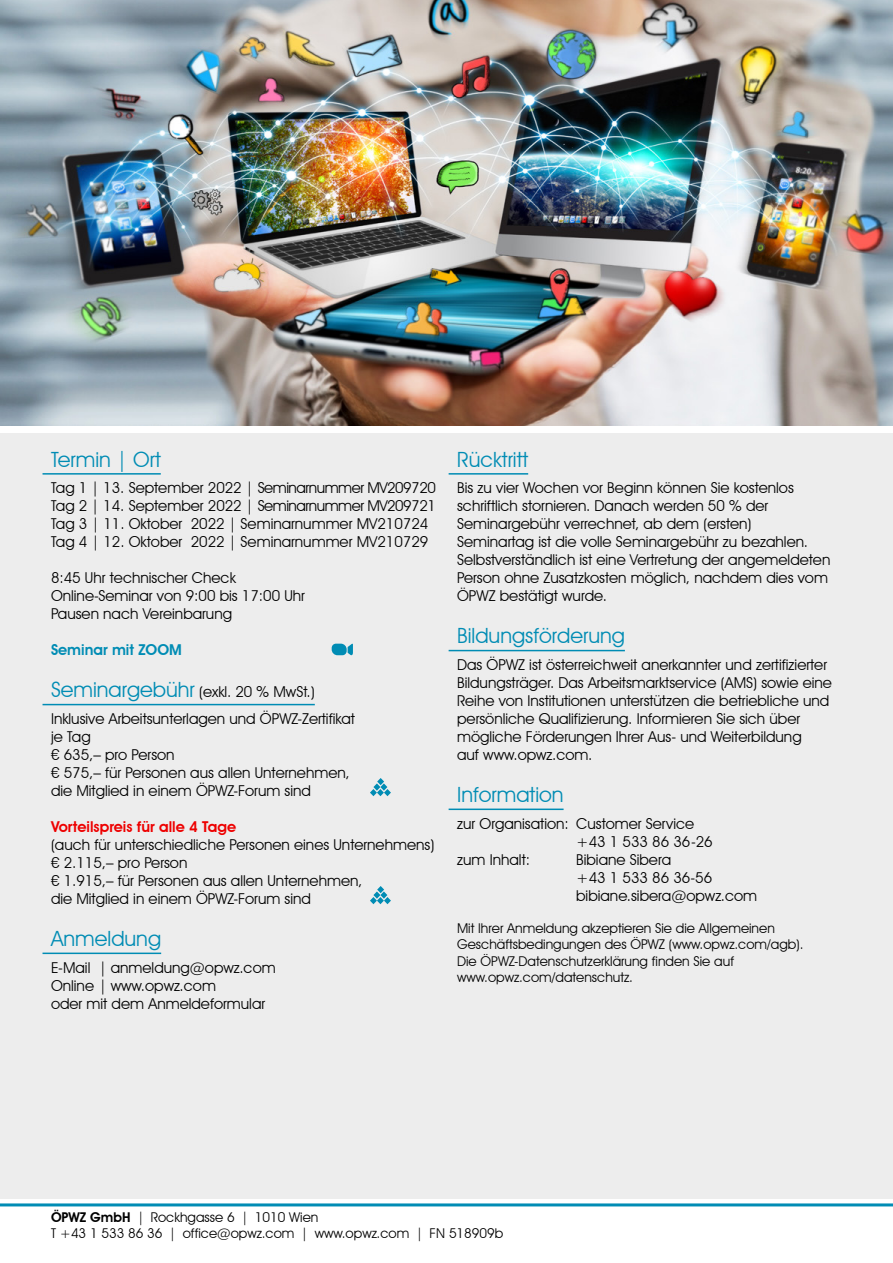
<style>
.page{position:relative;width:893px;height:1263px;background:#fff}
.page>*{position:absolute;margin:0;border:0;box-sizing:border-box;transform-origin:0 0}
.t1{font:21px "Avant Garde IT Cby BT";color:#008cb4}
.t2{font:15px/18px "Avant Garde IT Cby BT";color:#000}
.t3{font:600 15px "Avant Garde IT Cby BT";color:#e00}
.t4{font:600 15px "Avant Garde IT Cby BT";color:#008cb4}
.t5{font:13.5px/16.2px "Avant Garde IT Cby BT";color:#000}
.s1{font-size:21px;color:#008cb4}
.s2{font-weight:600}
</style>
<div class="page">
<hr style="left:0;top:1203px;width:893px;height:3px;background:#008cb4">
<div style="left:0;top:434px;width:893px;height:765px;background:#ededed"></div>
<hr style="left:43px;top:473px;width:118px;height:2px;background:#008cb4">
<hr style="left:43px;top:704px;width:272px;height:1px;background:#008cb4">
<hr style="left:43px;top:952px;width:118px;height:2px;background:#008cb4">
<hr style="left:449px;top:473px;width:79px;height:2px;background:#008cb4">
<hr style="left:449px;top:650px;width:176px;height:1px;background:#008cb4">
<hr style="left:449px;top:808px;width:115px;height:2px;background:#008cb4">
<svg style="left:332px;top:643px;width:21px;height:13px"></svg>
<svg style="left:370px;top:778px;width:21px;height:18px"></svg>
<svg style="left:370px;top:886px;width:21px;height:18px"></svg>
<img style="left:0;top:0;width:893px;height:425px">
<h1 class="t1" style="left:51px;top:446px;width:111px">Termin | Ort</h1>
<p class="t2" style="left:51px;top:479px;width:386px">Tag 1 | 13. September 2022 | Seminarnummer MV209720<br>Tag 2 | 14. September 2022 | Seminarnummer MV209721<br>Tag 3 | 11. Oktober 2022 | Seminarnummer MV210724<br>Tag 4 | 12. Oktober 2022 | Seminarnummer MV210729</p>
<p class="t2" style="left:51px;top:569px;width:255px">8:45 Uhr technischer Check<br>Online-Seminar von 9:00 bis 17:00 Uhr<br>Pausen nach Vereinbarung</p>
<p class="t4" style="left:51px;top:641px;width:132px">Seminar mit ZOOM</p>
<p class="t2" style="left:51px;top:679px;width:305px;line-height:26.5px"><span class="s1">Seminargebühr</span> (exkl. 20 % MwSt.)<br>Inklusive Arbeitsunterlagen und ÖPWZ-Zertifikat</p>
<p class="t2" style="left:51px;top:727px;width:300px">je Tag<br>€ 635,– pro Person<br>€ 575,– für Personen aus allen Unternehmen, die Mitglied in einem ÖPWZ-Forum sind</p>
<p class="t3" style="left:51px;top:818px;width:187px">Vorteilspreis für alle 4 Tage</p>
<p class="t2" style="left:51px;top:835px;width:385px">(auch für unterschiedliche Personen eines Unternehmens) € 2.115,– pro Person<br>€ 1.915,– für Personen aus allen Unternehmen,<br>die Mitglied in einem ÖPWZ-Forum sind</p>
<h1 class="t1" style="left:51px;top:926px;width:112px">Anmeldung</h1>
<p class="t2" style="left:51px;top:958px;width:226px">E-Mail | anmeldung@opwz.com<br>Online | www.opwz.com<br>oder mit dem Anmeldeformular</p>
<h1 class="t1" style="left:457px;top:446px;width:73px">Rücktritt</h1>
<p class="t2" style="left:457px;top:479px;width:375px">Bis zu vier Wochen vor Beginn können Sie kostenlos schriftlich stornieren. Danach werden 50 % der Seminargebühr verrechnet, ab dem (ersten)<br>Seminartag ist die volle Seminargebühr zu bezahlen.<br>Selbstverständlich ist eine Vertretung der angemeldeten Person ohne Zusatzkosten möglich, nachdem dies vom ÖPWZ bestätigt wurde.</p>
<h1 class="t1" style="left:457px;top:623px;width:169px">Bildungsförderung</h1>
<p class="t2" style="left:457px;top:655px;width:376px">Das ÖPWZ ist österreichweit anerkannter und zertifizierter Bildungsträger. Das Arbeitsmarktservice (AMS) sowie eine Reihe von Institutionen unterstützen die betriebliche und persönliche Qualifizierung. Informieren Sie sich über mögliche Förderungen Ihrer Aus- und Weiterbildung<br>auf www.opwz.com.</p>
<h1 class="t1" style="left:457px;top:782px;width:108px">Information</h1>
<p class="t2" style="left:457px;top:814px;width:239px">zur Organisation: Customer Service</p>
<p class="t2" style="left:576px;top:832px;width:138px">+43 1 533 86 36-26</p>
<p class="t2" style="left:457px;top:850px;width:74px">zum Inhalt:</p>
<p class="t2" style="left:576px;top:850px;width:183px">Bibiane Sibera<br>+43 1 533 86 36-56 bibiane.sibera@opwz.com</p>
<p class="t5" style="left:457px;top:920px;width:348px">Mit Ihrer Anmeldung akzeptieren Sie die Allgemeinen Geschäftsbedingungen des ÖPWZ (www.opwz.com/agb).<br>Die ÖPWZ-Datenschutzerklärung finden Sie auf www.opwz.com/datenschutz.</p>
<p class="t5" style="left:51px;top:1209px;width:454px"><span class="s2">ÖPWZ GmbH</span> | Rockhgasse 6 | 1010 Wien<br>T +43 1 533 86 36 | office@opwz.com | www.opwz.com | FN 518909b</p>
</div>
